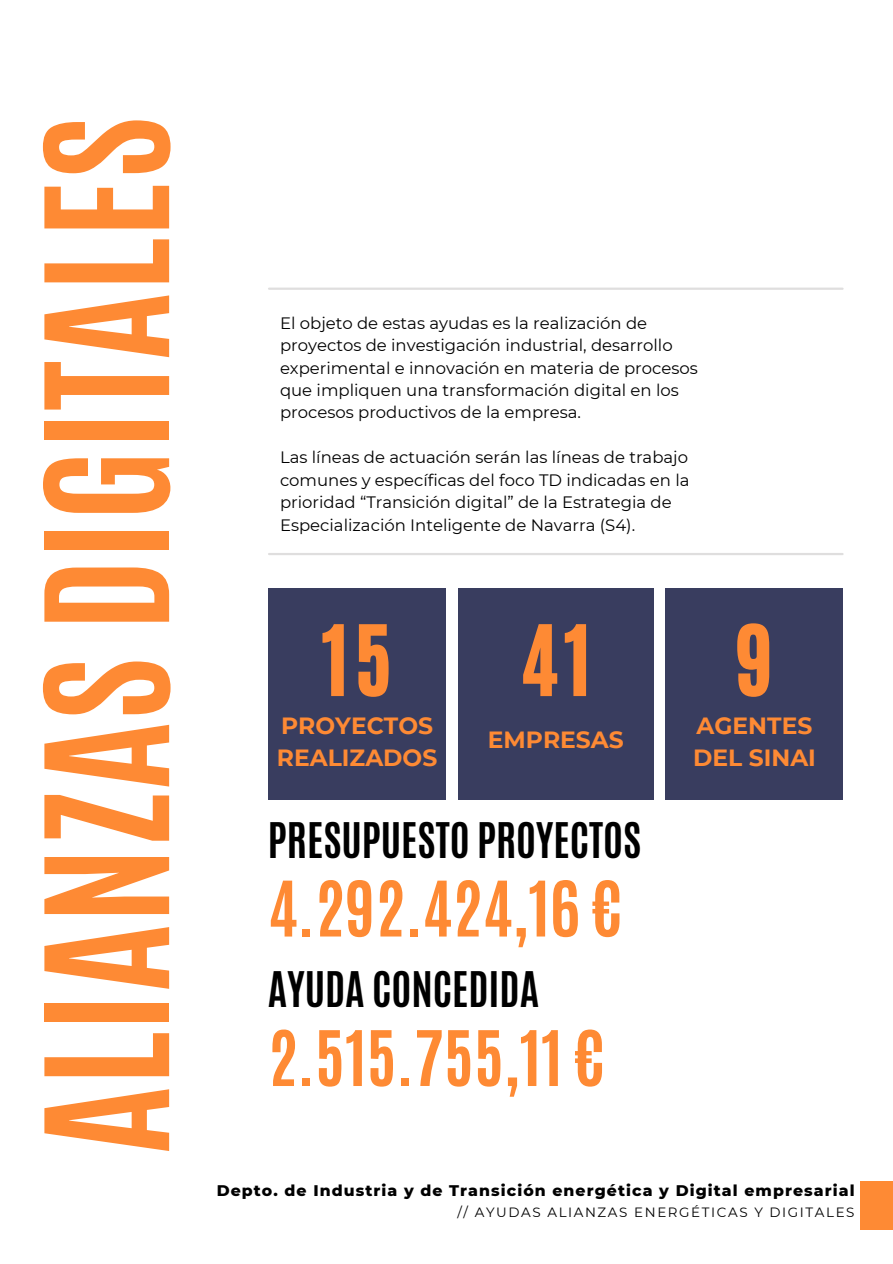
<style>
.page{position:relative;width:893px;height:1264px;background:#fff}
.page>*{position:absolute;margin:0;border:0;box-sizing:border-box;transform-origin:0 0}
.t1{font:700 145.05px "Antonio";color:#fe8a34}
.t2{font:81.3px "CA Generated";color:#fe8a34}
.t3{font:700 64.95px "Antonio";color:#fe8a34}
.t4{font:700 40.95px "Antonio";color:#000}
.t5{font:700 23.4px/32.5px "Montserrat";color:#fe8a34}
.t6{font:16.5px/22.5px "Montserrat";color:#000}
.t7{font:800 15.75px "Montserrat";letter-spacing:.07em;color:#000}
.t8{font:13.5px "Montserrat";letter-spacing:.12em;color:#000}
</style>
<div class="page">
<hr style="left:269px;top:287px;width:573px;height:3px;background:#dfdede">
<hr style="left:269px;top:553px;width:573px;height:2px;background:#dfdede">
<div style="left:860px;top:1181px;width:32px;height:48px;background:#fe8a34"></div>
<div style="left:268px;top:588px;width:177px;height:211px;background:#393d5f"></div>
<div style="left:458px;top:588px;width:195px;height:211px;background:#393d5f"></div>
<div style="left:665px;top:588px;width:178px;height:211px;background:#393d5f"></div>
<p class="t1" style="left:3px;top:1154px;width:1040px;rotate:-90deg">ALIANZAS DIGITALES</p>
<p class="t6" style="left:280px;top:311px;width:419px">El objeto de estas ayudas es la realización de proyectos de investigación industrial, desarrollo experimental e innovación en materia de procesos que impliquen una transformación digital en los procesos productivos de la empresa.</p>
<p class="t6" style="left:280px;top:446px;width:411px">Las líneas de actuación serán las líneas de trabajo comunes y específicas del foco TD indicadas en la prioridad “Transición digital” de la Estrategia de Especialización Inteligente de Navarra (S4).</p>
<p class="t2" style="left:322px;top:602px;width:72px">15</p>
<p class="t2" style="left:520px;top:602px;width:72px">41</p>
<p class="t2" style="left:735px;top:602px;width:39px">9</p>
<p class="t5" style="left:277px;top:709px;width:162px">PROYECTOS<br>REALIZADOS</p>
<p class="t5" style="left:488px;top:723px;width:137px">EMPRESAS</p>
<p class="t4" style="left:268px;top:811px;width:375px">PRESUPUESTO PROYECTOS</p>
<p class="t3" style="left:268px;top:862px;width:359px">4.292.424,16 €</p>
<p class="t4" style="left:268px;top:960px;width:273px">AYUDA CONCEDIDA</p>
<p class="t3" style="left:268px;top:1011px;width:342px">2.515.755,11 €</p>
<p class="t5" style="left:696px;top:709px;width:117px">AGENTES</p>
<p class="t5" style="left:693px;top:741px;width:124px">DEL SINAI</p>
<p class="t7" style="left:217px;top:1180px;width:639px">Depto. de Industria y de Transición energética y Digital empresarial</p>
<p class="t8" style="left:457px;top:1203px;width:398px">// AYUDAS ALIANZAS ENERGÉTICAS Y DIGITALES</p>
</div>
